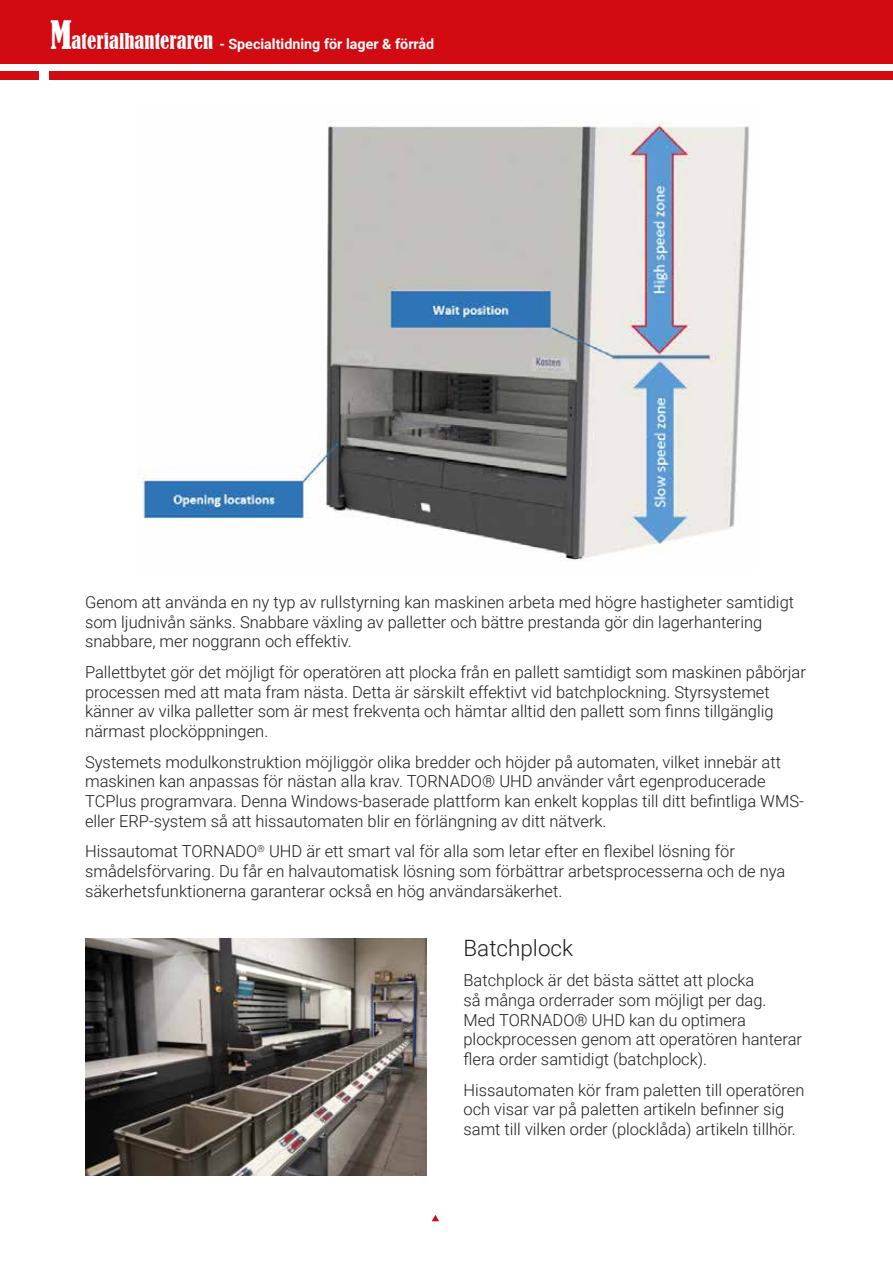
<style>
.page{position:relative;width:893px;height:1263px;background:#fff}
.page>*{position:absolute;margin:0;border:0;box-sizing:border-box;transform-origin:0 0}
.t1{font:300 22.5px "Roboto";color:#1d1d1b}
.t2{font:300 16.5px/19.8px "Roboto";color:#1d1d1b}
.t3{font:700 14.25px "Roboto";color:#fff}
.s1{font-family:"Bernard";font-weight:400;font-stretch:condensed;font-size:36.75px}
.s2{font-family:"Bernard";font-weight:400;font-stretch:condensed;font-size:20.4px}
</style>
<div class="page">
<div style="left:0;top:0;width:893px;height:64px;background:#d20a11"></div>
<div style="left:49px;top:71px;width:844px;height:9px;background:#d20a11"></div>
<div style="left:0;top:71px;width:38px;height:9px;background:#d20a11"></div>
<svg style="left:432px;top:1215px;width:7px;height:6px"></svg>
<img style="left:137px;top:120px;width:613px;height:441px">
<img style="left:85px;top:939px;width:342px;height:237px">
<p class="t3" style="left:50px;top:34px;width:386px"><span class="s1">M</span><span class="s2">aterialhanteraren</span> - Specialtidning för lager &amp; förråd</p>
<p class="t2" style="left:85px;top:591px;width:711px">Genom att använda en ny typ av rullstyrning kan maskinen arbeta med högre hastigheter samtidigt som ljudnivån sänks. Snabbare växling av palletter och bättre prestanda gör din lagerhantering snabbare, mer noggrann och effektiv.</p>
<p class="t2" style="left:85px;top:661px;width:722px">Pallettbytet gör det möjligt för operatören att plocka från en pallett samtidigt som maskinen påbörjar processen med att mata fram nästa. Detta är särskilt effektivt vid batchplockning. Styrsystemet känner av vilka palletter som är mest frekventa och hämtar alltid den pallett som finns tillgänglig närmast plocköppningen.</p>
<p class="t2" style="left:85px;top:751px;width:720px">Systemets modulkonstruktion möjliggör olika bredder och höjder på automaten, vilket innebär att maskinen kan anpassas för nästan alla krav. TORNADO® UHD använder vårt egenproducerade TCPlus programvara. Denna Windows-baserade plattform kan enkelt kopplas till ditt befintliga WMS&shy;eller ERP-system så att hissautomaten blir en förlängning av ditt nätverk.</p>
<p class="t2" style="left:85px;top:841px;width:702px">Hissautomat TORNADO<sup>®</sup> UHD är ett smart val för alla som letar efter en flexibel lösning för smådelsförvaring. Du får en halvautomatisk lösning som förbättrar arbetsprocesserna och de nya säkerhetsfunktionerna garanterar också en hög användarsäkerhet.</p>
<h1 class="t1" style="left:463px;top:932px;width:111px">Batchplock</h1>
<p class="t2" style="left:463px;top:970px;width:340px">Batchplock är det bästa sättet att plocka<br>så många orderrader som möjligt per dag.<br>Med TORNADO® UHD kan du optimera plockprocessen genom att operatören hanterar flera order samtidigt (batchplock).</p>
<p class="t2" style="left:463px;top:1079px;width:342px">Hissautomaten kör fram paletten till operatören och visar var på paletten artikeln befinner sig samt till vilken order (plocklåda) artikeln tillhör.</p>
</div>
